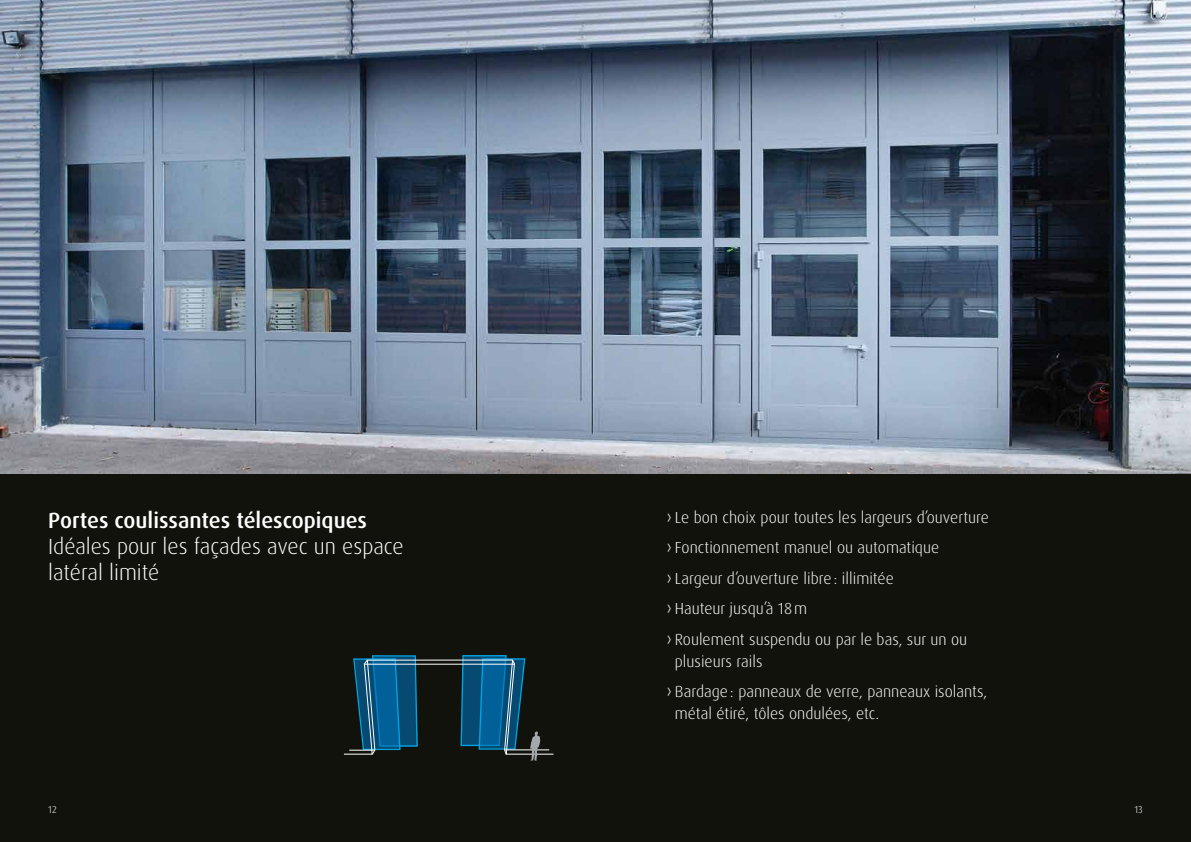
<style>
.page{position:relative;width:1191px;height:842px;background:#12120d}
.page>*{position:absolute;margin:0;border:0;box-sizing:border-box;transform-origin:0 0}
.t1{font:300 22px/26px "Dax Pro";color:#fff}
.t2{font:500 22px "Dax Pro";color:#fff}
.t3{font:300 16px/30.5px "Dax Pro";color:#fff}
.t4{font:300 10px "Dax Pro";color:#fff}
.s1{font-size:19px}
</style>
<div class="page">
<svg style="left:344px;top:655px;width:210px;height:106px"></svg>
<img style="left:0;top:0;width:1191px;height:473px">
<h1 class="t2" style="left:48px;top:506px;width:320px">Portes coulissantes télescopiques</h1>
<h1 class="t1" style="left:48px;top:533px;width:357px">Idéales pour les façades avec un espace latéral limité</h1>
<p class="t3" style="left:666px;top:502px;width:324px"><span class="s1">›</span> Le bon choix pour toutes les largeurs d’ouverture <span class="s1">›</span> Fonctionnement manuel ou automatique<br><span class="s1">›</span> Largeur d’ouverture libre: illimitée<br><span class="s1">›</span> Hauteur jusqu’à 18m<br><span class="s1">›</span> Roulement suspendu ou par le bas, sur un ou</p>
<p class="t3" style="left:666px;top:646px;width:322px;text-indent:9px">plusieurs rails<br><span class="s1">›</span> Bardage: panneaux de verre, panneaux isolants,</p>
<p class="t3" style="left:675px;top:699px;width:206px">métal étiré, tôles ondulées, etc.</p>
<p class="t4" style="left:48px;top:803px;width:10px">12</p>
<p class="t4" style="left:1134px;top:803px;width:10px">13</p>
</div>
